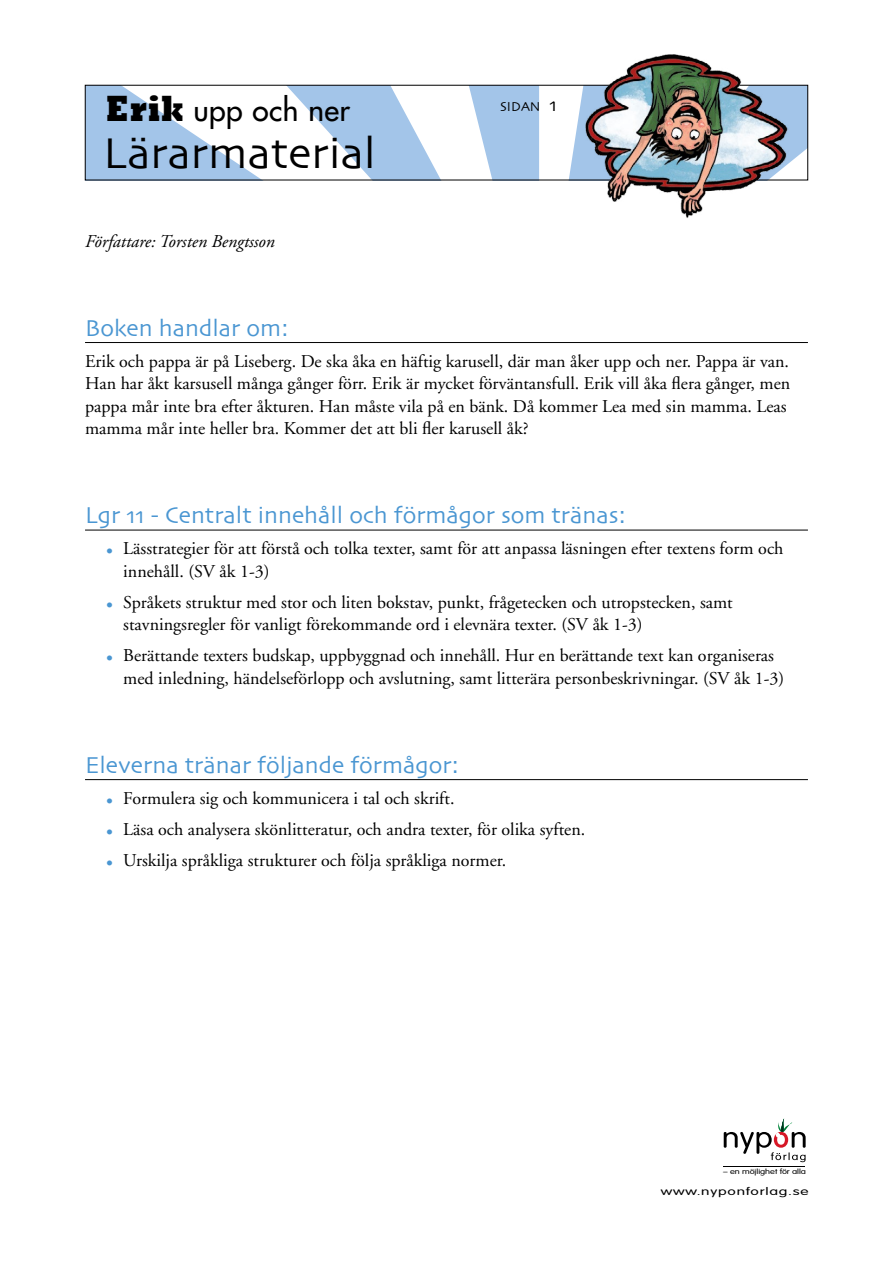
<style>
.page{position:relative;width:893px;height:1263px;background:#fff}
.page>*{position:absolute;margin:0;border:0;box-sizing:border-box;transform-origin:0 0}
.t1{font:45px "Skia";color:#000}
.t2{font:500 30px "Futura Std";letter-spacing:.01em;color:#000}
.t3{font:24px "Skia";color:#4a96d2}
.t4{font:18px/22.5px "Adobe Garamond";color:#000}
.t5{font:italic 18px "Adobe Garamond";color:#000}
.t6{font:13.5px "Skia";color:#000}
.t7{font:300 10.5px "VAG Rounded";letter-spacing:.05em;color:#000;scale:1.48 1}
.t8{font:300 7.2px "VAG Rounded";letter-spacing:-.005em;color:#000;scale:1.28 1}
.s1{font-family:"Rockwell";font-weight:800;font-size:37.5px}
.s2{font-size:19.5px}
.s3{color:#4a96d2}
</style>
<div class="page">
<svg style="left:724px;top:1118px;width:82px;height:44px"></svg>
<hr style="left:724px;top:1167px;width:81px;height:1px;background:#000">
<svg style="left:87px;top:87px;width:719px;height:91px"></svg>
<img style="left:581px;top:54px;width:207px;height:164px">
<hr style="left:85px;top:342px;width:723px;height:1px;background:#000">
<hr style="left:85px;top:530px;width:723px;height:1px;background:#000">
<hr style="left:85px;top:779px;width:723px;height:1px;background:#000">
<h2 class="t2" style="left:106px;top:91px;width:245px"><span class="s1">Erik</span> upp och ner</h2>
<p class="t6" style="left:500px;top:98px;width:58px">SIDAN <span class="s2">1</span></p>
<h1 class="t1" style="left:103px;top:126px;width:274px">Lärarmaterial</h1>
<p class="t5" style="left:85px;top:231px;width:191px">Författare: Torsten Bengtsson</p>
<h3 class="t3" style="left:85px;top:314px;width:205px">Boken handlar om:</h3>
<p class="t4" style="left:85px;top:350px;width:707px">Erik och pappa är på Liseberg. De ska åka en häftig karusell, där man åker upp och ner. Pappa är van.<br>Han har åkt karsusell många gånger förr. Erik är mycket förväntansfull. Erik vill åka flera gånger, men pappa mår inte bra efter åkturen. Han måste vila på en bänk. Då kommer Lea med sin mamma. Leas mamma mår inte heller bra. Kommer det att bli fler karusell åk?</p>
<h3 class="t3" style="left:85px;top:501px;width:543px">Lgr 11 - Centralt innehåll och förmågor som tränas:</h3>
<p class="t4" style="left:123px;top:538px;width:662px;text-indent:-17px"><span class="s3">•</span> Lässtrategier för att förstå och tolka texter, samt för att anpassa läsningen efter textens form och innehåll. (SV åk 1-3)</p>
<p class="t4" style="left:123px;top:591px;width:611px;text-indent:-17px"><span class="s3">•</span> Språkets struktur med stor och liten bokstav, punkt, frågetecken och utropstecken, samt stavningsregler för vanligt förekommande ord i elevnära texter. (SV åk 1-3)</p>
<p class="t4" style="left:123px;top:645px;width:662px;text-indent:-17px"><span class="s3">•</span> Berättande texters budskap, uppbyggnad och innehåll. Hur en berättande text kan organiseras med inledning, händelseförlopp och avslutning, samt litterära personbeskrivningar. (SV åk 1-3)</p>
<h3 class="t3" style="left:85px;top:751px;width:376px">Eleverna tränar följande förmågor:</h3>
<p class="t4" style="left:106px;top:787px;width:350px"><span class="s3">•</span> Formulera sig och kommunicera i tal och skrift.</p>
<p class="t4" style="left:106px;top:818px;width:480px"><span class="s3">•</span> Läsa och analysera skönlitteratur, och andra texter, för olika syften.</p>
<p class="t4" style="left:106px;top:849px;width:401px"><span class="s3">•</span> Urskilja språkliga strukturer och följa språkliga normer.</p>
<p class="t8" style="left:723px;top:1167px;width:66px">– en möjlighet för alla</p>
<p class="t7" style="left:661px;top:1185px;width:101px">www.nyponforlag.se</p>
</div>
